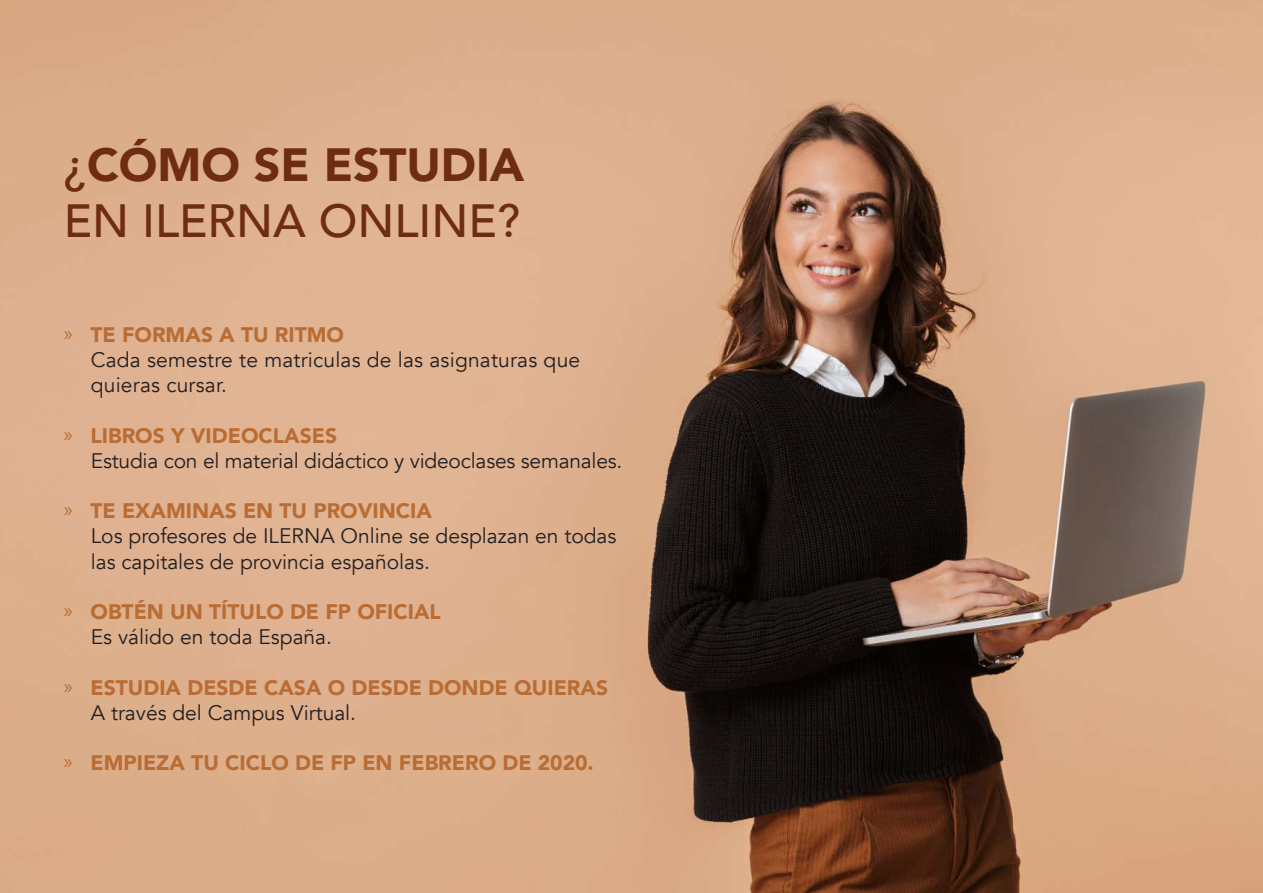
<style>
.page{position:relative;width:1263px;height:893px;background:#fff}
.page>*{position:absolute;margin:0;border:0;box-sizing:border-box;transform-origin:0 0}
.t1{font:500 46.5px/55.8px "Avenir";color:#6e2c12}
.t2{font:21px/25.2px "Avenir";color:#231f20}
.t3{font:900 21px/25.2px "Avenir";color:#b96c34}
.s1{font-weight:900}
.s2{font-family:"Myriad Pro";color:#b96c34}
.s3{font-weight:900;color:#b96c34}
.s4{font-family:"Myriad Pro";font-weight:400}
.s5{font-weight:400;color:#231f20}
</style>
<div class="page">
<img style="left:0;top:0;width:1263px;height:893px">
<h1 class="t1" style="left:64px;top:135px;width:462px">¿<span class="s1">CÓMO SE ESTUDIA<br></span>EN ILERNA ONLINE?</h1>
<p class="t2" style="left:91px;top:322px;width:491px;text-indent:-27px"><span class="s2">»</span> <span class="s3">TE FORMAS A TU RITMO<br></span>Cada semestre te matriculas de las asignaturas que quieras cursar.</p>
<p class="t2" style="left:91px;top:423px;width:533px;text-indent:-27px"><span class="s2">»</span> <span class="s3">LIBROS Y VIDEOCLASES<br></span>Estudia con el material didáctico y videoclases semanales.</p>
<p class="t2" style="left:91px;top:499px;width:527px;text-indent:-27px"><span class="s2">»</span> <span class="s3">TE EXAMINAS EN TU PROVINCIA<br></span>Los profesores de ILERNA Online se desplazan en todas las capitales de provincia españolas.</p>
<p class="t3" style="left:91px;top:599px;width:352px;text-indent:-27px"><span class="s4">»</span> OBTÉN UN TÍTULO DE FP OFICIAL<br><span class="s5">Es válido en toda España.</span></p>
<p class="t3" style="left:91px;top:674px;width:519px;text-indent:-27px"><span class="s4">»</span> ESTUDIA DESDE CASA O DESDE DONDE QUIERAS<br><span class="s5">A través del Campus Virtual.</span></p>
<p class="t3" style="left:64px;top:750px;width:531px"><span class="s4">»</span> EMPIEZA TU CICLO DE FP EN FEBRERO DE 2020.</p>
</div>
